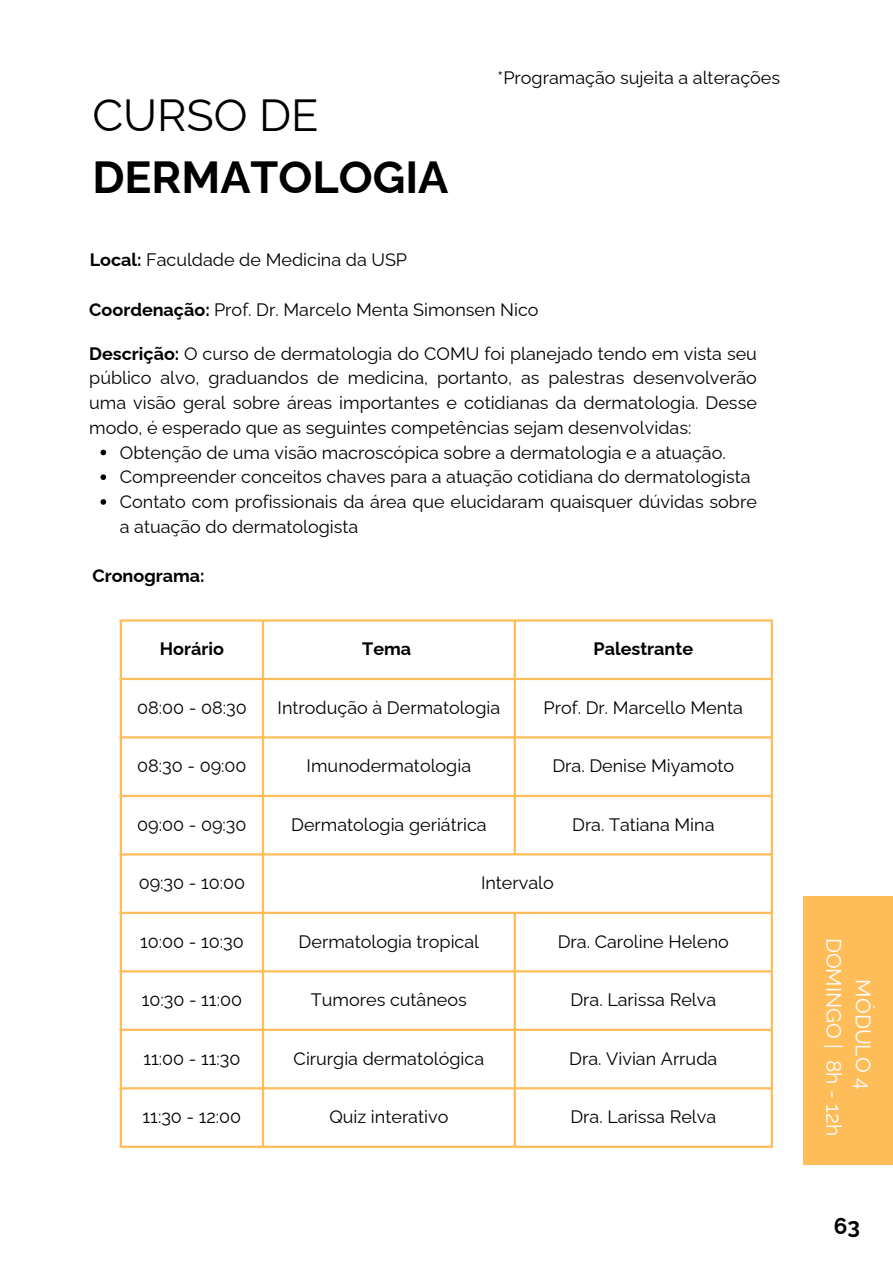
<style>
.page{position:relative;width:893px;height:1264px;background:#fff}
.page>*{position:absolute;margin:0;border:0;box-sizing:border-box;transform-origin:0 0}
.t1{font:700 45px "Raleway";color:#000}
.t2{font:45px "Raleway";color:#000}
.t3{font:700 22.5px "Raleway";color:#000}
.t4{font:21px "Raleway";color:#fff}
.t5{font:18px/24.8px "Raleway";color:#000}
.t6{font:700 18px "Raleway";color:#000}
.s1{font-weight:700}
</style>
<div class="page">
<div style="left:803px;top:895px;width:89px;height:269px;background:#ffbd59"></div>
<hr style="left:120px;top:621px;width:2px;height:524px;background:#ffbd59">
<hr style="left:262px;top:621px;width:2px;height:524px;background:#ffbd59">
<hr style="left:513px;top:621px;width:3px;height:232px;background:#ffbd59">
<hr style="left:513px;top:914px;width:3px;height:231px;background:#ffbd59">
<hr style="left:770px;top:621px;width:3px;height:524px;background:#ffbd59">
<hr style="left:120px;top:619px;width:653px;height:2px;background:#ffbd59">
<hr style="left:120px;top:678px;width:653px;height:2px;background:#ffbd59">
<hr style="left:120px;top:736px;width:653px;height:2px;background:#ffbd59">
<hr style="left:120px;top:794px;width:653px;height:3px;background:#ffbd59">
<hr style="left:120px;top:853px;width:653px;height:2px;background:#ffbd59">
<hr style="left:120px;top:911px;width:653px;height:3px;background:#ffbd59">
<hr style="left:120px;top:970px;width:653px;height:2px;background:#ffbd59">
<hr style="left:120px;top:1028px;width:653px;height:2px;background:#ffbd59">
<hr style="left:120px;top:1087px;width:653px;height:2px;background:#ffbd59">
<hr style="left:120px;top:1145px;width:653px;height:2px;background:#ffbd59">
<svg style="left:100px;top:449px;width:6px;height:6px"></svg>
<svg style="left:100px;top:474px;width:6px;height:6px"></svg>
<svg style="left:100px;top:499px;width:6px;height:6px"></svg>
<p class="t2" style="left:92px;top:89px;width:228px">CURSO DE</p>
<p class="t1" style="left:92px;top:150px;width:357px">DERMATOLOGIA</p>
<p class="t5" style="left:90px;top:247px;width:319px"><span class="s1">Local:</span> Faculdade de Medicina da USP</p>
<p class="t5" style="left:497px;top:66px;width:284px">*Programação sujeita a alterações</p>
<p class="t5" style="left:89px;top:297px;width:451px"><span class="s1">Coordenação:</span> Prof. Dr. Marcelo Menta Simonsen Nico</p>
<p class="t5" style="left:89px;top:341px;width:669px;text-align:justify"><span class="s1">Descrição:</span> O curso de dermatologia do COMU foi planejado tendo em vista seu público alvo, graduandos de medicina, portanto, as palestras desenvolverão uma visão geral sobre áreas importantes e cotidianas da dermatologia. Desse modo, é esperado que as seguintes competências sejam desenvolvidas:</p>
<p class="t5" style="left:120px;top:440px;width:607px">Obtenção de uma visão macroscópica sobre a dermatologia e a atuação.</p>
<p class="t5" style="left:120px;top:464px;width:632px">Compreender conceitos chaves para a atuação cotidiana do dermatologista</p>
<p class="t5" style="left:120px;top:489px;width:638px">Contato com profissionais da área que elucidaram quaisquer dúvidas sobre a atuação do dermatologista</p>
<p class="t6" style="left:92px;top:565px;width:114px">Cronograma:</p>
<p class="t6" style="left:160px;top:638px;width:66px">Horário</p>
<p class="t6" style="left:362px;top:638px;width:50px">Tema</p>
<p class="t6" style="left:593px;top:638px;width:101px">Palestrante</p>
<p class="t5" style="left:137px;top:695px;width:111px">08:00 - 08:30</p>
<p class="t5" style="left:277px;top:695px;width:224px">Introdução à Dermatologia</p>
<p class="t5" style="left:543px;top:695px;width:201px">Prof. Dr. Marcello Menta</p>
<p class="t5" style="left:137px;top:753px;width:111px">08:30 - 09:00</p>
<p class="t5" style="left:306px;top:753px;width:166px">Imunodermatologia</p>
<p class="t5" style="left:552px;top:753px;width:183px">Dra. Denise Miyamoto</p>
<p class="t5" style="left:137px;top:812px;width:111px">09:00 - 09:30</p>
<p class="t5" style="left:291px;top:812px;width:197px">Dermatologia geriátrica</p>
<p class="t5" style="left:572px;top:812px;width:144px">Dra. Tatiana Mina</p>
<p class="t5" style="left:139px;top:870px;width:108px">09:30 - 10:00</p>
<p class="t5" style="left:481px;top:870px;width:74px">Intervalo</p>
<p class="t5" style="left:140px;top:929px;width:105px">10:00 - 10:30</p>
<p class="t5" style="left:298px;top:929px;width:182px">Dermatologia tropical</p>
<p class="t5" style="left:557px;top:929px;width:173px">Dra. Caroline Heleno</p>
<p class="t5" style="left:142px;top:987px;width:102px">10:30 - 11:00</p>
<p class="t5" style="left:311px;top:987px;width:157px">Tumores cutâneos</p>
<p class="t5" style="left:570px;top:987px;width:147px">Dra. Larissa Relva</p>
<p class="t5" style="left:143px;top:1045px;width:98px">11:00 - 11:30</p>
<p class="t5" style="left:293px;top:1045px;width:192px">Cirurgia dermatológica</p>
<p class="t5" style="left:569px;top:1045px;width:149px">Dra. Vivian Arruda</p>
<p class="t5" style="left:143px;top:1104px;width:100px">11:30 - 12:00</p>
<p class="t5" style="left:329px;top:1104px;width:120px">Quiz interativo</p>
<p class="t5" style="left:570px;top:1104px;width:147px">Dra. Larissa Relva</p>
<p class="t4" style="left:846px;top:937px;width:200px;rotate:90deg">DOMINGO | 8h - 12h</p>
<p class="t4" style="left:875px;top:979px;width:111px;rotate:90deg">MÓDULO 4</p>
<p class="t3" style="left:833px;top:1212px;width:28px">63</p>
</div>
